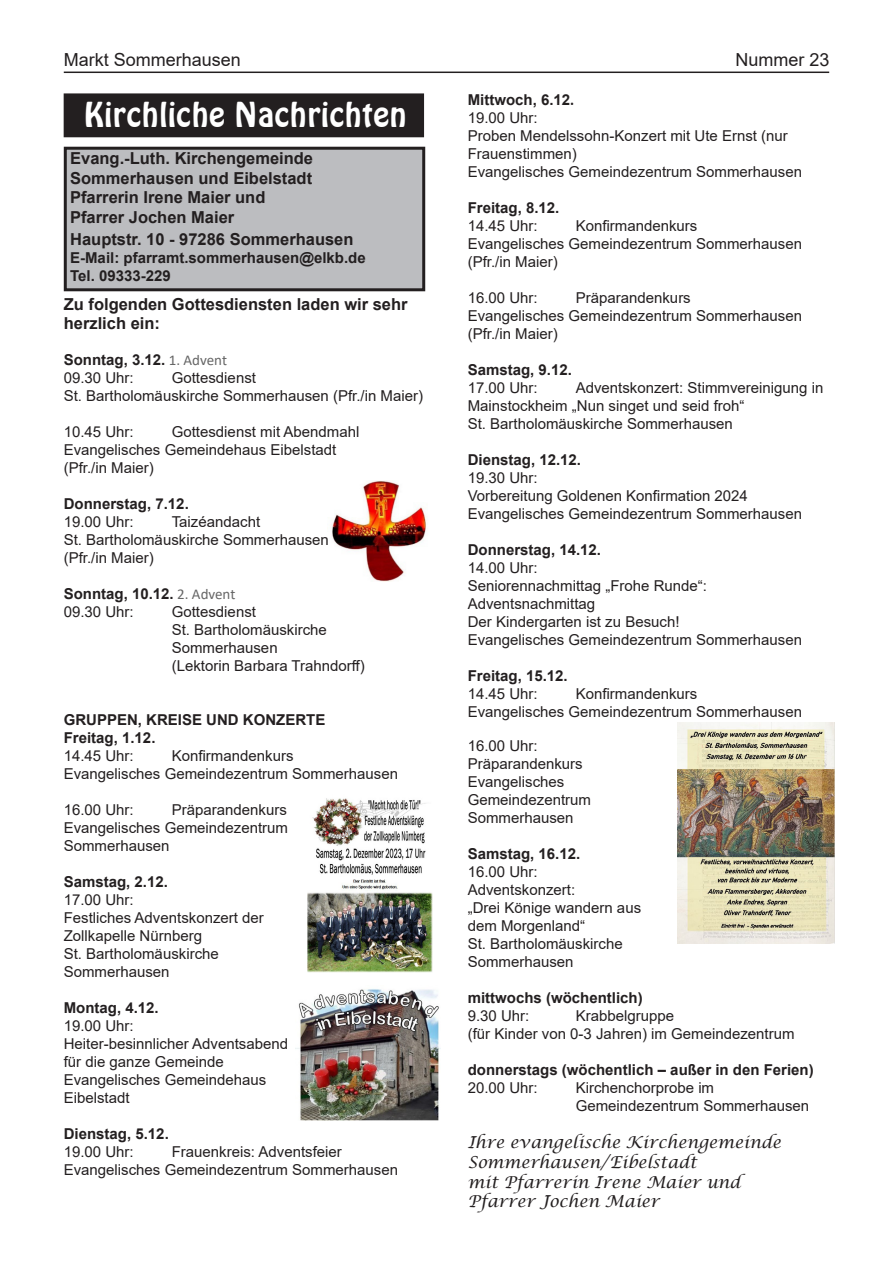
<style>
.page{position:relative;width:893px;height:1263px;background:#fff}
.page>*{position:absolute;margin:0;border:0;box-sizing:border-box;transform-origin:0 0}
.t1{font:33px "Hobo BT";color:#fff}
.t2{font:18px "Arial";color:#231f20}
.t3{font:700 16.5px/19.8px "Arial";color:#231f20}
.t4{font:italic 16.5px/19.8px "Lucida Calligraphy";color:#231f20}
.t5{font:15px/18px "Arial";color:#231f20}
.t6{font:700 15px/18px "Arial";color:#231f20}
.s1{font-family:"Calibri";font-weight:400;color:#666}
.s2{font-weight:400}
.s3{font-weight:700}
.s4{font-family:"Calibri";font-weight:700}
</style>
<div class="page">
<img style="left:331px;top:480px;width:95px;height:102px">
<hr style="left:64px;top:72px;width:765px;height:1px;background:#231f20">
<div style="left:64px;top:94px;width:360px;height:43px;background:#231f20"></div>
<div style="left:65px;top:148px;width:359px;height:142px;background:#bcbdc0"></div>
<div style="left:64px;top:147px;width:361px;height:144px;border:3px solid #231f20"></div>
<img style="left:307px;top:798px;width:126px;height:174px">
<img style="left:678px;top:723px;width:156px;height:220px">
<img style="left:296px;top:989px;width:144px;height:132px">
<p class="t2" style="left:64px;top:48px;width:179px">Markt Sommerhausen</p>
<p class="t2" style="left:735px;top:48px;width:96px">Nummer 23</p>
<h1 class="t1" style="left:84px;top:94px;width:324px">Kirchliche Nachrichten</h1>
<p class="t3" style="left:70px;top:148px;width:244px">Evang.-Luth. Kirchengemeinde<br>Sommerhausen und Eibelstadt<br>Pfarrerin Irene Maier und<br>Pfarrer Jochen Maier</p>
<p class="t3" style="left:70px;top:229px;width:285px">Hauptstr. 10 - 97286 Sommerhausen</p>
<p class="t6" style="left:70px;top:249px;width:297px">E-Mail: pfarramt.sommerhausen@elkb.de<br>Tel. 09333-229</p>
<p class="t3" style="left:64px;top:294px;width:345px">Zu folgenden Gottesdiensten laden wir sehr herzlich ein:</p>
<p class="t6" style="left:64px;top:350px;width:165px">Sonntag, 3.12. <span class="s1">1. Advent<br></span><span class="s2">09.30 Uhr:</span></p>
<p class="t5" style="left:468px;top:90px;width:336px"><span class="s3">Mittwoch, 6.12</span><span class="s4">.<br></span>19.00 Uhr:<br>Proben Mendelssohn-Konzert mit Ute Ernst (nur<br>Frauenstimmen)<br>Evangelisches Gemeindezentrum Sommerhausen</p>
<p class="t6" style="left:468px;top:199px;width:93px">Freitag, 8.12.</p>
<p class="t5" style="left:468px;top:216px;width:72px">14.45 Uhr:</p>
<p class="t5" style="left:468px;top:216px;width:336px;text-indent:108px">Konfirmandenkurs<br>Evangelisches Gemeindezentrum Sommerhausen (Pfr./in Maier)</p>
<p class="t5" style="left:468px;top:288px;width:72px">16.00 Uhr:</p>
<p class="t5" style="left:468px;top:288px;width:336px;text-indent:108px">Präparandenkurs<br>Evangelisches Gemeindezentrum Sommerhausen (Pfr./in Maier)</p>
<p class="t6" style="left:468px;top:361px;width:106px">Samstag, 9.12.</p>
<p class="t5" style="left:468px;top:378px;width:72px">17.00 Uhr:</p>
<p class="t5" style="left:64px;top:368px;width:361px;text-indent:108px">Gottesdienst<br>St. Bartholomäuskirche Sommerhausen (Pfr./in Maier)</p>
<p class="t5" style="left:64px;top:422px;width:72px">10.45 Uhr:</p>
<p class="t5" style="left:468px;top:378px;width:357px;text-indent:108px">Adventskonzert: Stimmvereinigung in<br>Mainstockheim „Nun singet und seid froh“<br>St. Bartholomäuskirche Sommerhausen</p>
<p class="t6" style="left:468px;top:451px;width:115px">Dienstag, 12.12.</p>
<p class="t5" style="left:468px;top:468px;width:336px">19.30 Uhr:<br>Vorbereitung Goldenen Konfirmation 2024<br>Evangelisches Gemeindezentrum Sommerhausen</p>
<p class="t6" style="left:468px;top:541px;width:135px">Donnerstag, 14.12.</p>
<p class="t5" style="left:468px;top:558px;width:336px">14.00 Uhr:<br>Seniorennachmittag „Frohe Runde“:<br>Adventsnachmittag<br>Der Kindergarten ist zu Besuch!<br>Evangelisches Gemeindezentrum Sommerhausen</p>
<p class="t6" style="left:468px;top:667px;width:102px">Freitag, 15.12.</p>
<p class="t5" style="left:468px;top:684px;width:72px">14.45 Uhr:</p>
<p class="t5" style="left:64px;top:422px;width:297px;text-indent:108px">Gottesdienst mit Abendmahl<br>Evangelisches Gemeindehaus Eibelstadt (Pfr./in Maier)</p>
<p class="t6" style="left:64px;top:494px;width:127px">Donnerstag, 7.12.</p>
<p class="t5" style="left:64px;top:512px;width:72px">19.00 Uhr:</p>
<p class="t5" style="left:64px;top:512px;width:267px;text-indent:108px">Taizéandacht<br>St. Bartholomäuskirche Sommerhausen (Pfr./in Maier)</p>
<p class="t6" style="left:64px;top:584px;width:173px">Sonntag, 10.12. <span class="s1">2. Advent<br></span><span class="s2">09.30 Uhr:</span></p>
<p class="t5" style="left:172px;top:602px;width:195px">Gottesdienst<br>St. Bartholomäuskirche<br>Sommerhausen<br>(Lektorin Barbara Trahndorff)</p>
<p class="t6" style="left:64px;top:710px;width:263px">GRUPPEN, KREISE UND KONZERTE<br>Freitag, 1.12.</p>
<p class="t5" style="left:64px;top:746px;width:72px">14.45 Uhr:</p>
<p class="t5" style="left:468px;top:684px;width:336px;text-align:center">Konfirmandenkurs<br>Evangelisches Gemeindezentrum Sommerhausen</p>
<p class="t5" style="left:468px;top:737px;width:125px">16.00 Uhr:<br>Präparandenkurs<br>Evangelisches<br>Gemeindezentrum<br>Sommerhausen</p>
<p class="t6" style="left:468px;top:845px;width:114px">Samstag, 16.12.</p>
<p class="t5" style="left:468px;top:863px;width:175px">16.00 Uhr:<br>Adventskonzert:<br>„Drei Könige wandern aus dem Morgenland“<br>St. Bartholomäuskirche<br>Sommerhausen</p>
<p class="t6" style="left:468px;top:989px;width:177px">mittwochs (wöchentlich)</p>
<p class="t5" style="left:468px;top:1007px;width:63px">9.30 Uhr:</p>
<p class="t5" style="left:64px;top:746px;width:336px;text-align:center">Konfirmandenkurs<br>Evangelisches Gemeindezentrum Sommerhausen</p>
<p class="t5" style="left:64px;top:800px;width:72px">16.00 Uhr:</p>
<p class="t5" style="left:64px;top:800px;width:226px;text-align:justify;text-indent:108px">Präparandenkurs Evangelisches Gemeindezentrum Sommerhausen</p>
<p class="t6" style="left:64px;top:872px;width:106px">Samstag, 2.12.</p>
<p class="t5" style="left:64px;top:890px;width:202px">17.00 Uhr:<br>Festliches Adventskonzert der<br>Zollkapelle Nürnberg<br>St. Bartholomäuskirche<br>Sommerhausen</p>
<p class="t6" style="left:64px;top:998px;width:97px">Montag, 4.12.</p>
<p class="t5" style="left:64px;top:1016px;width:226px">19.00 Uhr:<br>Heiter-besinnlicher Adventsabend für die ganze Gemeinde<br>Evangelisches Gemeindehaus<br>Eibelstadt</p>
<p class="t6" style="left:64px;top:1124px;width:107px">Dienstag, 5.12.</p>
<p class="t5" style="left:64px;top:1142px;width:72px">19.00 Uhr:</p>
<p class="t5" style="left:468px;top:1007px;width:328px;text-indent:108px">Krabbelgruppe<br>(für Kinder von 0-3 Jahren) im Gemeindezentrum</p>
<p class="t6" style="left:468px;top:1061px;width:347px">donnerstags (wöchentlich – außer in den Ferien)</p>
<p class="t5" style="left:468px;top:1079px;width:72px">20.00 Uhr:</p>
<p class="t5" style="left:576px;top:1079px;width:235px">Kirchenchorprobe im<br>Gemeindezentrum Sommerhausen</p>
<p class="t4" style="left:468px;top:1133px;width:315px">Ihre evangelische Kirchengemeinde<br>Sommerhausen/Eibelstadt<br>mit Pfarrerin Irene Maier und<br>Pfarrer Jochen Maier</p>
<p class="t5" style="left:64px;top:1142px;width:336px;text-indent:108px">Frauenkreis: Adventsfeier<br>Evangelisches Gemeindezentrum Sommerhausen</p>
</div>
